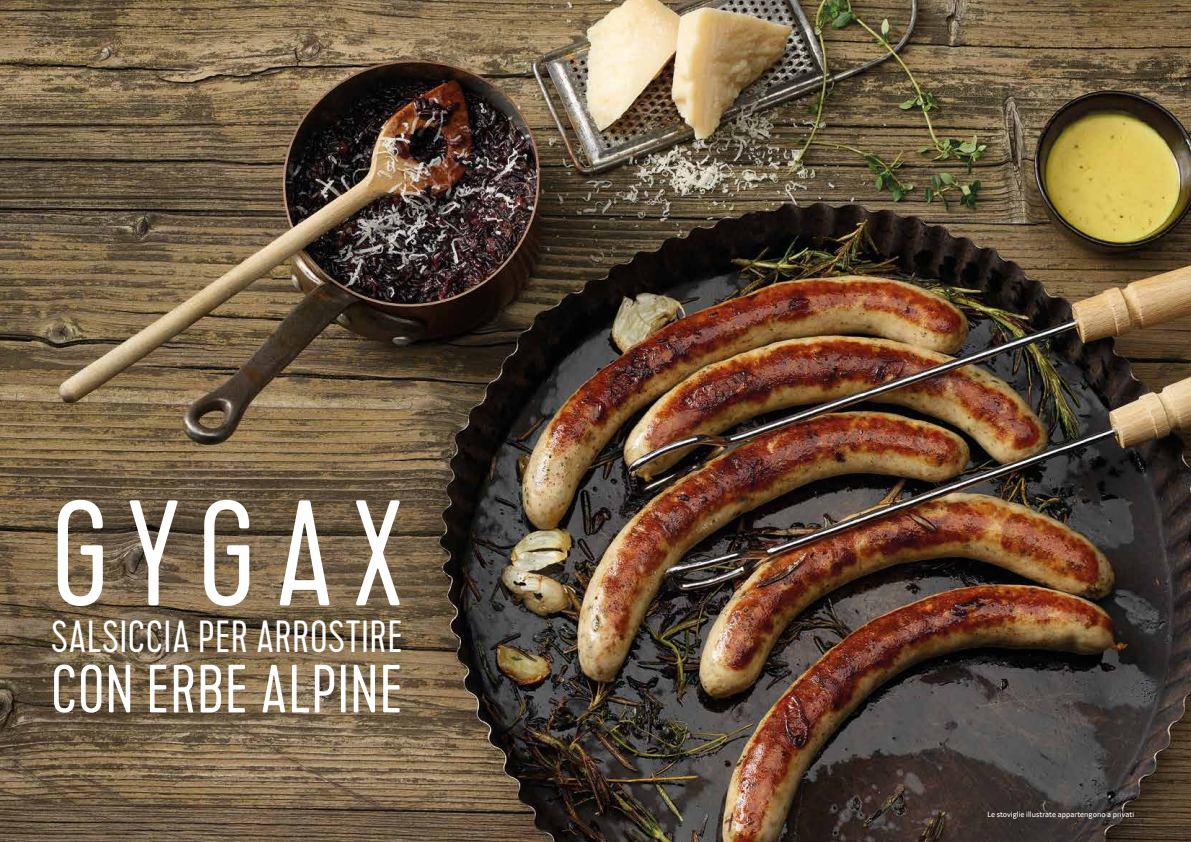
<style>
.page{position:relative;width:1191px;height:842px;background:#fff}
.page>*{position:absolute;margin:0;border:0;box-sizing:border-box;transform-origin:0 0}
.t1{font:300 150px "Cervo";letter-spacing:.115em;color:#fff}
.t2{font:300 68px "Cervo";letter-spacing:.01em;color:#fff}
.t3{font:300 45px "Cervo";letter-spacing:.01em;color:#fff}
.t4{font:8px "Transgourmet";color:#fff}
</style>
<div class="page">
<img style="left:0;top:0;width:1191px;height:842px">
<h1 class="t1" style="left:51px;top:470px;width:353px">GYGAX</h1>
<h3 class="t3" style="left:51px;top:612px;width:353px">SALSICCIA PER ARROSTIRE</h3>
<h2 class="t2" style="left:51px;top:651px;width:353px">CON ERBE ALPINE</h2>
<p class="t4" style="left:987px;top:810px;width:148px">Le stoviglie illustrate appartengono a privati</p>
</div>
